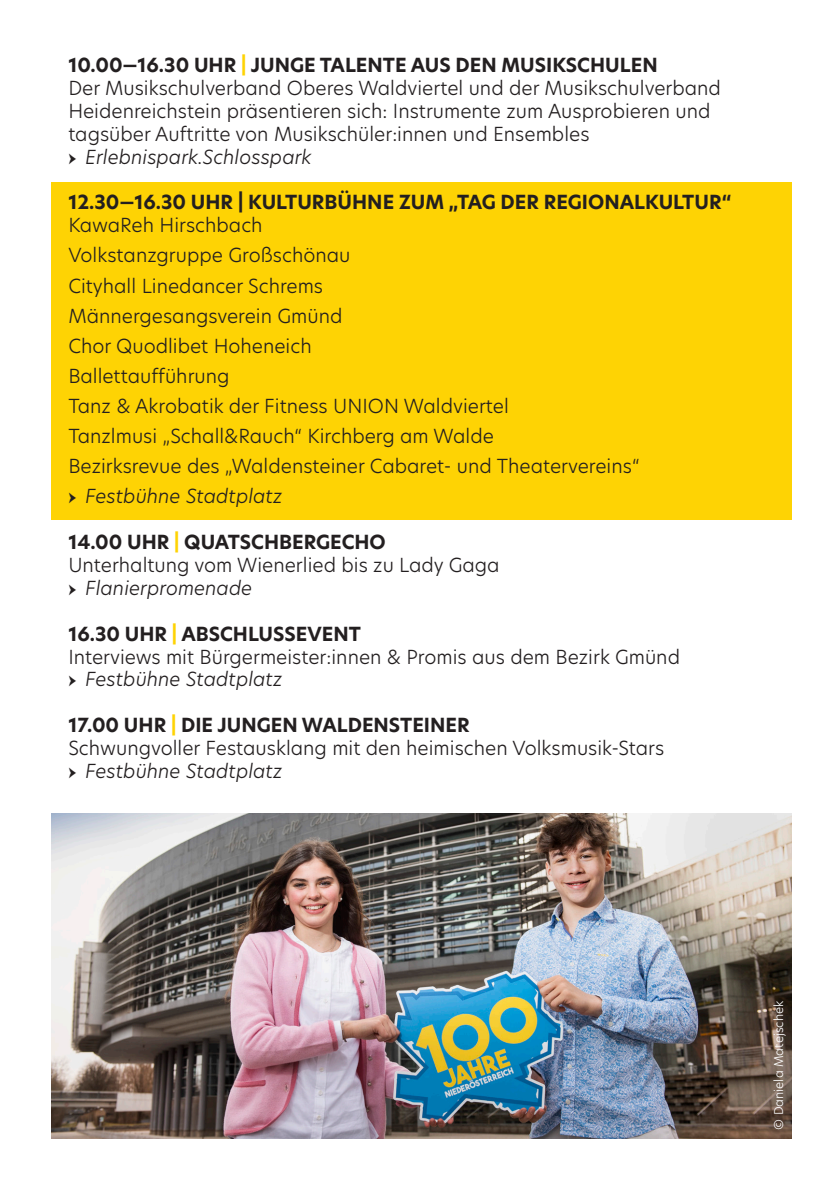
<style>
.page{position:relative;width:823px;height:1191px;background:#fff}
.page>*{position:absolute;margin:0;border:0;box-sizing:border-box;transform-origin:0 0}
.t1{font:300 19px/30.2px "Hero New";color:#231f20}
.t2{font:italic 300 19px "Hero New";color:#231f20}
.t3{font:700 19px "Hero New";color:#231f20}
.t4{font:300 12px "Hero New";color:#fff}
.s1{font-weight:700}
.s2{font-weight:700;color:#fed304}
.s3{font-family:"Minion Pro";font-weight:400;font-style:normal}
</style>
<div class="page">
<div style="left:51px;top:182px;width:740px;height:337px;background:#fed304"></div>
<img style="left:51px;top:813px;width:740px;height:325px">
<p class="t1" style="left:68px;top:53px;width:653px;line-height:22.8px"><span class="s1">10.00—16.30 UHR</span> <span class="s2">|</span> <span class="s1">JUNGE TALENTE AUS DEN MUSIKSCHULEN<br></span>Der Musikschulverband Oberes Waldviertel und der Musikschulverband Heidenreichstein präsentieren sich: Instrumente zum Ausprobieren und tagsüber Auftritte von Musikschüler:innen und Ensembles</p>
<p class="t2" style="left:68px;top:144px;width:245px"><span class="s3">→</span> Erlebnispark.Schlosspark</p>
<p class="t3" style="left:68px;top:189px;width:664px">12.30—16.30 UHR | KULTURBÜHNE ZUM „TAG DER REGIONALKULTUR“</p>
<p class="t1" style="left:68px;top:210px;width:572px">KawaReh Hirschbach<br>Volkstanzgruppe Großschönau<br>Cityhall Linedancer Schrems<br>Männergesangsverein Gmünd<br>Chor Quodlibet Hoheneich<br>Ballettaufführung<br>Tanz &amp; Akrobatik der Fitness UNION Waldviertel<br>Tanzlmusi „Schall&amp;Rauch“ Kirchberg am Walde<br>Bezirksrevue des „Waldensteiner Cabaret- und Theatervereins“</p>
<p class="t2" style="left:68px;top:483px;width:215px"><span class="s3">→</span> Festbühne Stadtplatz</p>
<p class="t1" style="left:68px;top:530px;width:432px;line-height:22.8px"><span class="s1">14.00 UHR</span> <span class="s2">|</span> <span class="s1">QUATSCHBERGECHO<br></span>Unterhaltung vom Wienerlied bis zu Lady Gaga</p>
<p class="t2" style="left:68px;top:575px;width:185px"><span class="s3">→</span> Flanierpromenade</p>
<p class="t1" style="left:68px;top:622px;width:613px;line-height:22.8px"><span class="s1">16.30 UHR</span> <span class="s2">|</span> <span class="s1">ABSCHLUSSEVENT<br></span>Interviews mit Bürgermeister:innen &amp; Promis aus dem Bezirk Gmünd</p>
<p class="t2" style="left:68px;top:666px;width:215px"><span class="s3">→</span> Festbühne Stadtplatz</p>
<p class="t1" style="left:68px;top:713px;width:597px;line-height:22.8px"><span class="s1">17.00 UHR</span> <span class="s2">|</span> <span class="s1">DIE JUNGEN WALDENSTEINER<br></span>Schwungvoller Festausklang mit den heimischen Volksmusik-Stars</p>
<p class="t2" style="left:68px;top:758px;width:215px"><span class="s3">→</span> Festbühne Stadtplatz</p>
<p class="t4" style="left:770px;top:1129px;width:130px;rotate:-90deg">© Daniela Matejschek</p>
</div>
